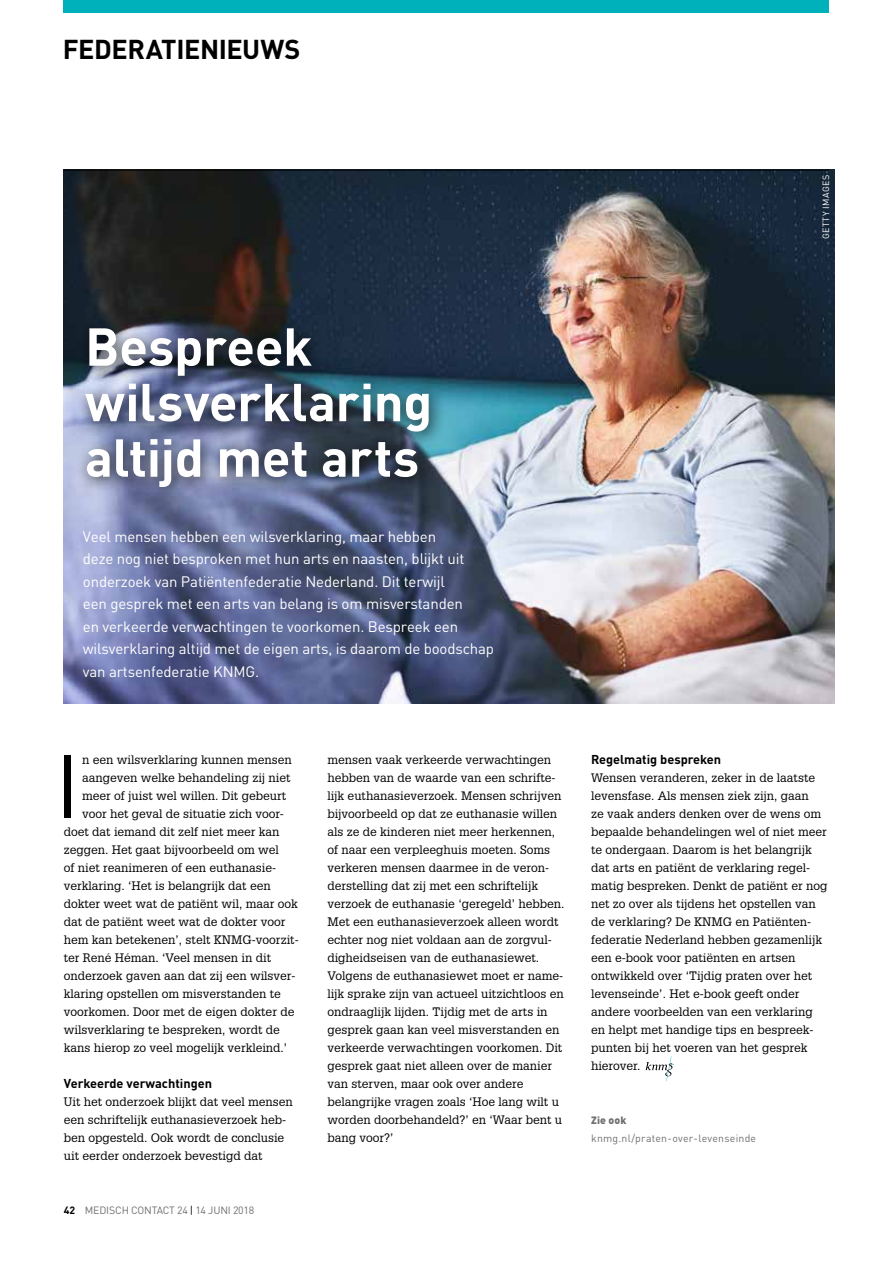
<style>
.page{position:relative;width:893px;height:1263px;background:#fff}
.page>*{position:absolute;margin:0;border:0;box-sizing:border-box;transform-origin:0 0}
.t1{font:87.9px "DINOT";color:#000}
.t2{font:700 52.5px/55.5px "DINOT";letter-spacing:-.005em;color:#fff}
.t3{font:700 27px "DINOT";letter-spacing:-.015em;color:#000}
.t4{font:15px/22.5px "DINOT";letter-spacing:-.01em;color:#fff}
.t5{font:700 12.75px "DINOT";color:#000}
.t6{font:12px/18px "Glypha LT Std";color:#000}
.t7{font:10.5px "DINOT";letter-spacing:.015em;color:#706f6f}
.t8{font:10.5px "DINOT";letter-spacing:-.015em;color:#706f6f}
.t9{font:900 10.5px "DINOT";letter-spacing:.02em;color:#706f6f}
.t10{font:9px "DINOT";letter-spacing:.06em;color:#fff}
.s1{font-weight:700;color:#000}
.s2{color:#000}
</style>
<div class="page">
<div style="left:64px;top:0;width:765px;height:13px;background:#00b1bb"></div>
<img style="left:64px;top:170px;width:771px;height:533px">
<hr style="left:64px;top:170px;width:765px;height:1px;background:#000">
<svg style="left:646px;top:1057px;width:28px;height:24px"></svg>
<div style="left:76px;top:317px;width:370px;height:187px;background:#000;opacity:.75"></div>
<h3 class="t3" style="left:63px;top:32px;width:239px">FEDERATIENIEUWS</h3>
<h2 class="t2" style="left:85px;top:317px;width:349px">Bespreek wilsverklaring altijd met arts</h2>
<p class="t4" style="left:83px;top:525px;width:413px">Veel mensen hebben een wilsverklaring, maar hebben<br>deze nog niet besproken met hun arts en naasten, blijkt uit onderzoek van Patiëntenfederatie Nederland. Dit terwijl<br>een gesprek met een arts van belang is om misverstanden<br>en verkeerde verwachtingen te voorkomen. Bespreek een wilsverklaring altijd met de eigen arts, is daarom de boodschap van artsenfederatie KNMG.</p>
<p class="t10" style="left:820px;top:239px;width:66px;rotate:-90deg">GETTY IMAGES</p>
<h1 class="t1" style="left:55px;top:731px;width:26px">I</h1>
<p class="t6" style="left:82px;top:751px;width:211px">n een wilsverklaring kunnen mensen</p>
<p class="t6" style="left:82px;top:769px;width:210px">aangeven welke behandeling zij niet</p>
<p class="t6" style="left:82px;top:787px;width:206px">meer of juist wel willen. Dit gebeurt</p>
<p class="t6" style="left:82px;top:805px;width:203px">voor het geval de situatie zich voor-</p>
<p class="t6" style="left:64px;top:823px;width:217px">doet dat iemand dit zelf niet meer kan</p>
<p class="t6" style="left:64px;top:841px;width:217px">zeggen. Het gaat bijvoorbeeld om wel</p>
<p class="t6" style="left:64px;top:859px;width:213px">of niet reanimeren of een euthanasie-</p>
<p class="t6" style="left:64px;top:877px;width:208px">verklaring. ‘Het is belangrijk dat een</p>
<p class="t6" style="left:64px;top:895px;width:236px">dokter weet wat de patiënt wil, maar ook</p>
<p class="t6" style="left:64px;top:913px;width:223px">dat de patiënt weet wat de dokter voor</p>
<p class="t6" style="left:64px;top:931px;width:236px">hem kan betekenen’, stelt KNMG-voorzit-</p>
<p class="t6" style="left:64px;top:949px;width:209px">ter René Héman. ‘Veel mensen in dit</p>
<p class="t6" style="left:64px;top:967px;width:233px">onderzoek gaven aan dat zij een wilsver-</p>
<p class="t6" style="left:64px;top:985px;width:219px">klaring opstellen om misverstanden te</p>
<p class="t6" style="left:64px;top:1003px;width:232px">voorkomen. Door met de eigen dokter de</p>
<p class="t6" style="left:64px;top:1021px;width:218px">wilsverklaring te bespreken, wordt de</p>
<p class="t6" style="left:64px;top:1039px;width:225px">kans hierop zo veel mogelijk verkleind.’</p>
<p class="t5" style="left:64px;top:1075px;width:150px">Verkeerde verwachtingen</p>
<p class="t6" style="left:64px;top:1093px;width:231px">Uit het onderzoek blijkt dat veel mensen een schriftelijk euthanasieverzoek heb&shy;ben opgesteld. Ook wordt de conclusie uit eerder onderzoek bevestigd dat</p>
<p class="t8" style="left:64px;top:1204px;width:192px"><span class="s1">42</span> MEDISCH CONTACT 24 <span class="s2">|</span> 14 JUNI 2018</p>
<p class="t6" style="left:327px;top:751px;width:238px">mensen vaak verkeerde verwachtingen hebben van de waarde van een schrifte&shy;lijk euthanasieverzoek. Mensen schrijven bijvoorbeeld op dat ze euthanasie willen als ze de kinderen niet meer herkennen, of naar een verpleeghuis moeten. Soms verkeren mensen daarmee in de veron&shy;derstelling dat zij met een schriftelijk verzoek de euthanasie ‘geregeld’ hebben.<br>Met een euthanasieverzoek alleen wordt echter nog niet voldaan aan de zorgvul&shy;digheidseisen van de euthanasiewet.<br>Volgens de euthanasiewet moet er name&shy;lijk sprake zijn van actueel uitzichtloos en ondraaglijk lijden. Tijdig met de arts in gesprek gaan kan veel misverstanden en verkeerde verwachtingen voorkomen. Dit gesprek gaat niet alleen over de manier van sterven, maar ook over andere belangrijke vragen zoals ‘Hoe lang wilt u worden doorbehandeld?’ en ‘Waar bent u bang voor?’</p>
<p class="t5" style="left:591px;top:751px;width:132px">Regelmatig bespreken</p>
<p class="t6" style="left:591px;top:769px;width:238px">Wensen veranderen, zeker in de laatste levensfase. Als mensen ziek zijn, gaan<br>ze vaak anders denken over de wens om bepaalde behandelingen wel of niet meer te ondergaan. Daarom is het belangrijk dat arts en patiënt de verklaring regel&shy;matig bespreken. Denkt de patiënt er nog net zo over als tijdens het opstellen van de verklaring? De KNMG en Patiënten&shy;federatie Nederland hebben gezamenlijk een e-book voor patiënten en artsen ontwikkeld over ‘Tijdig praten over het levenseinde’. Het e-book geeft onder andere voorbeelden van een verklaring en helpt met handige tips en bespreek&shy;punten bij het voeren van het gesprek hierover.</p>
<p class="t9" style="left:591px;top:1113px;width:37px">Zie ook</p>
<p class="t7" style="left:591px;top:1132px;width:167px">knmg.nl/praten-over-levenseinde</p>
</div>
